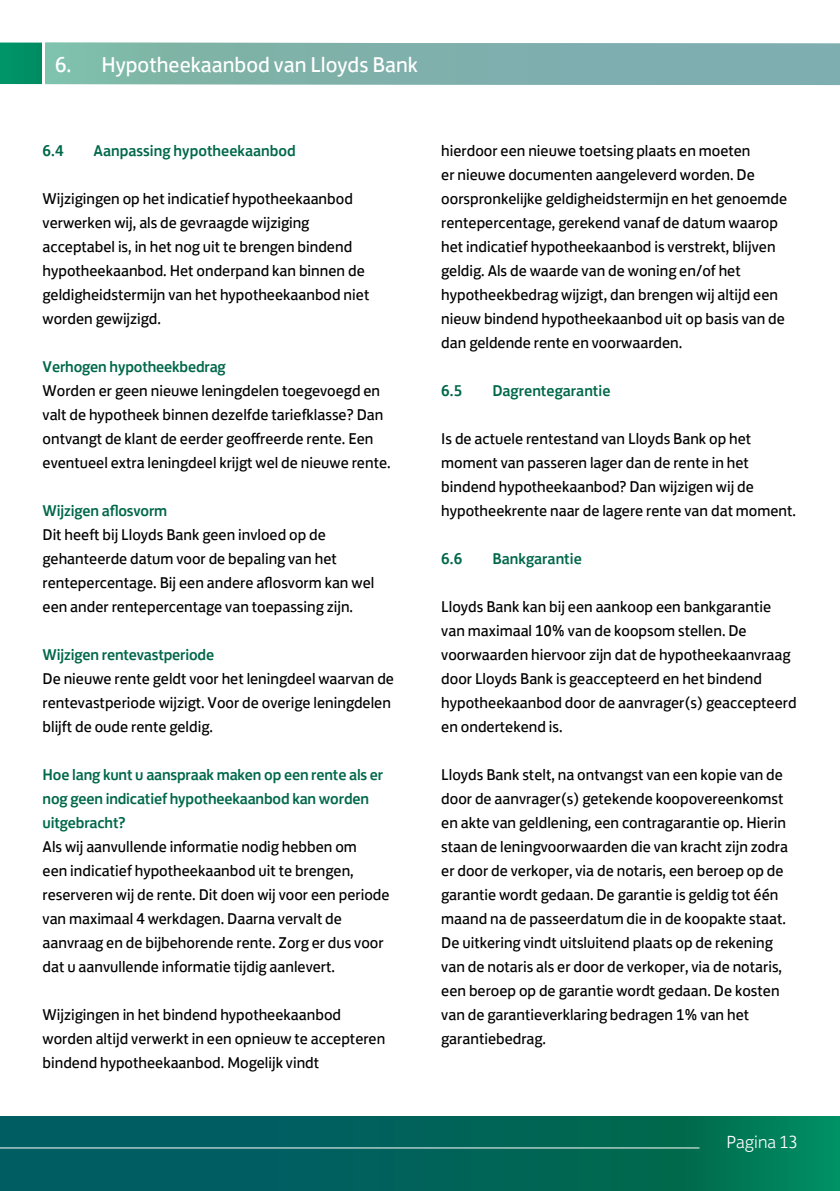
<style>
.page{position:relative;width:840px;height:1191px;background:#fff}
.page>*{position:absolute;margin:0;border:0;box-sizing:border-box;transform-origin:0 0}
.t1{font:22px "Lloyds Bank Jack";color:#fff}
.t2{font:300 18px "Lloyds Bank Jack";color:#fff}
.t3{font:16px/24px "Lloyds Bank Jack";color:#000}
.t4{font:500 16px/24px "Lloyds Bank Jack";letter-spacing:-.01em;color:#00684a}
</style>
<div class="page">
<svg style="left:0;top:1116px;width:839px;height:75px;background:#01675b"></svg>
<hr style="left:0;top:1147px;width:699px;height:1px;background:#fff">
<svg style="left:0;top:43px;width:839px;height:42px;background:#79b0a9"></svg>
<hr style="left:43px;top:42px;width:2px;height:42px;background:#fff">
<h1 class="t1" style="left:55px;top:46px;width:364px">6. Hypotheekaanbod van Lloyds Bank</h1>
<p class="t4" style="left:43px;top:137px;width:23px">6.4</p>
<p class="t4" style="left:94px;top:137px;width:203px">Aanpassing hypotheekaanbod</p>
<p class="t3" style="left:43px;top:185px;width:328px">Wijzigingen op het indicatief hypotheekaanbod verwerken wij, als de gevraagde wijziging acceptabel is, in het nog uit te brengen bindend hypotheekaanbod. Het onderpand kan binnen de geldigheidstermijn van het hypotheekaanbod niet worden gewijzigd.</p>
<p class="t4" style="left:43px;top:353px;width:185px">Verhogen hypotheekbedrag</p>
<p class="t3" style="left:43px;top:377px;width:349px">Worden er geen nieuwe leningdelen toegevoegd en valt de hypotheek binnen dezelfde tariefklasse? Dan ontvangt de klant de eerder geoffreerde rente. Een eventueel extra leningdeel krijgt wel de nieuwe rente.</p>
<p class="t4" style="left:43px;top:497px;width:126px">Wijzigen aflosvorm</p>
<p class="t3" style="left:43px;top:521px;width:333px">Dit heeft bij Lloyds Bank geen invloed op de gehanteerde datum voor de bepaling van het rentepercentage. Bij een andere aflosvorm kan wel een ander rentepercentage van toepassing zijn.</p>
<p class="t4" style="left:43px;top:641px;width:173px">Wijzigen rentevastperiode</p>
<p class="t3" style="left:43px;top:665px;width:353px">De nieuwe rente geldt voor het leningdeel waarvan de rentevastperiode wijzigt. Voor de overige leningdelen blijft de oude rente geldig.</p>
<p class="t4" style="left:43px;top:761px;width:342px">Hoe lang kunt u aanspraak maken op een rente als er nog geen indicatief hypotheekaanbod kan worden uitgebracht?</p>
<p class="t3" style="left:43px;top:833px;width:348px">Als wij aanvullende informatie nodig hebben om<br>een indicatief hypotheekaanbod uit te brengen, reserveren wij de rente. Dit doen wij voor een periode van maximaal 4 werkdagen. Daarna vervalt de aanvraag en de bijbehorende rente. Zorg er dus voor dat u aanvullende informatie tijdig aanlevert.</p>
<p class="t3" style="left:43px;top:1001px;width:344px">Wijzigingen in het bindend hypotheekaanbod worden altijd verwerkt in een opnieuw te accepteren bindend hypotheekaanbod. Mogelijk vindt</p>
<p class="t3" style="left:441px;top:137px;width:347px">hierdoor een nieuwe toetsing plaats en moeten<br>er nieuwe documenten aangeleverd worden. De oorspronkelijke geldigheidstermijn en het genoemde rentepercentage, gerekend vanaf de datum waarop het indicatief hypotheekaanbod is verstrekt, blijven geldig. Als de waarde van de woning en/of het hypotheekbedrag wijzigt, dan brengen wij altijd een nieuw bindend hypotheekaanbod uit op basis van de dan geldende rente en voorwaarden.</p>
<p class="t4" style="left:441px;top:377px;width:23px">6.5</p>
<p class="t4" style="left:492px;top:377px;width:119px">Dagrentegarantie</p>
<p class="t3" style="left:441px;top:425px;width:356px">Is de actuele rentestand van Lloyds Bank op het moment van passeren lager dan de rente in het bindend hypotheekaanbod? Dan wijzigen wij de hypotheekrente naar de lagere rente van dat moment.</p>
<p class="t4" style="left:441px;top:545px;width:23px">6.6</p>
<p class="t4" style="left:492px;top:545px;width:91px">Bankgarantie</p>
<p class="t3" style="left:441px;top:593px;width:356px">Lloyds Bank kan bij een aankoop een bankgarantie van maximaal 10% van de koopsom stellen. De voorwaarden hiervoor zijn dat de hypotheekaanvraag door Lloyds Bank is geaccepteerd en het bindend hypotheekaanbod door de aanvrager(s) geaccepteerd en ondertekend is.</p>
<p class="t3" style="left:441px;top:761px;width:348px">Lloyds Bank stelt, na ontvangst van een kopie van de door de aanvrager(s) getekende koopovereenkomst en akte van geldlening, een contragarantie op. Hierin staan de leningvoorwaarden die van kracht zijn zodra er door de verkoper, via de notaris, een beroep op de garantie wordt gedaan. De garantie is geldig tot één maand na de passeerdatum die in de koopakte staat.<br>De uitkering vindt uitsluitend plaats op de rekening van de notaris als er door de verkoper, via de notaris, een beroep op de garantie wordt gedaan. De kosten van de garantieverklaring bedragen 1% van het garantiebedrag.</p>
<p class="t2" style="left:726px;top:1127px;width:72px">Pagina 13</p>
</div>
